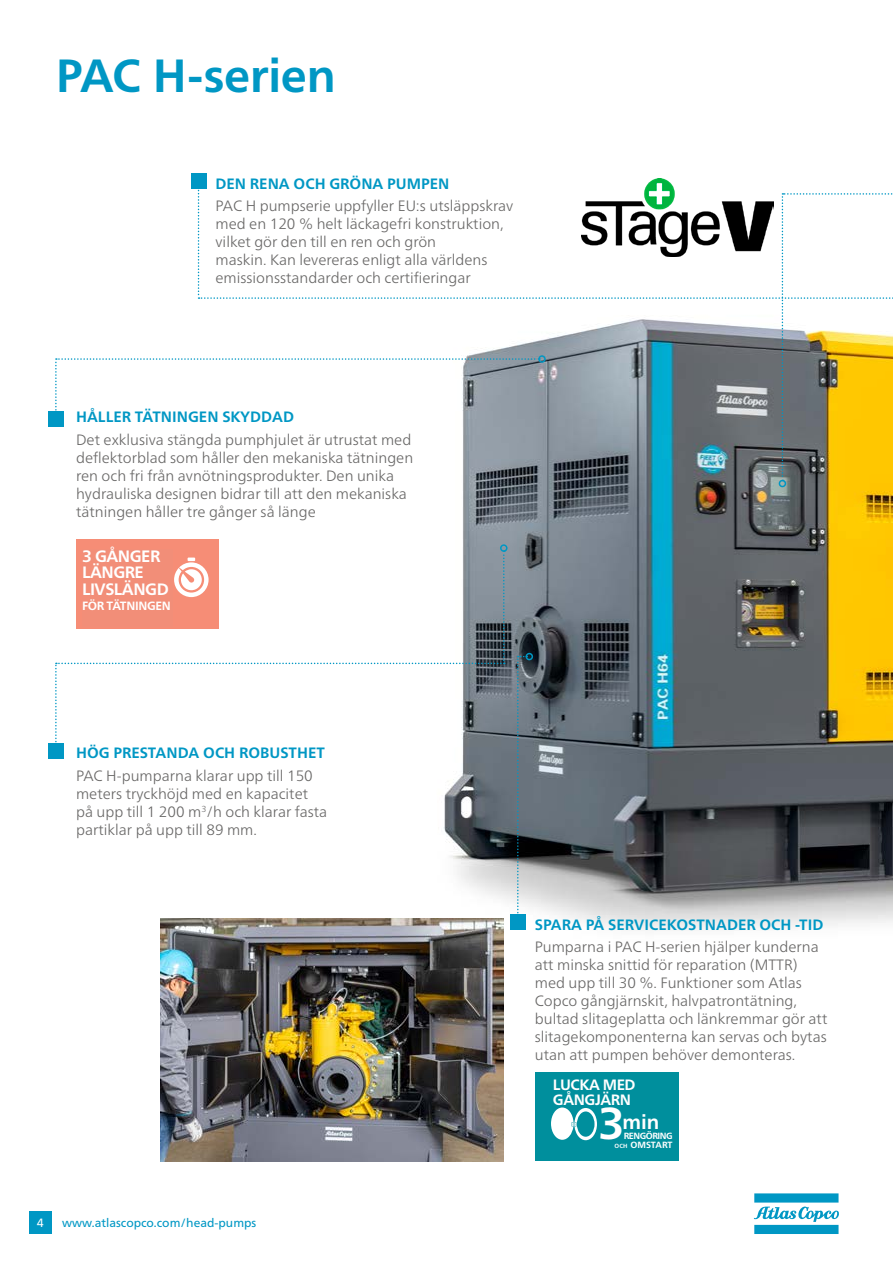
<style>
.page{position:relative;width:893px;height:1263px;background:#fff}
.page>*{position:absolute;margin:0;border:0;box-sizing:border-box;transform-origin:0 0}
.t1{font:700 46.5px "Neue Frutiger World";letter-spacing:-.01em;color:#0097c4}
.t2{font:700 44.7px "Neue Frutiger World";color:#fff}
.t3{font:700 25.2px "Neue Frutiger World";letter-spacing:-.075em;color:#fff}
.t4{font:700 23.85px "Neue Frutiger World";letter-spacing:-.09em;color:#fff}
.t5{font:700 19.95px "Neue Frutiger World";color:#fff}
.t6{font:700 16.8px "Neue Frutiger World";letter-spacing:-.05em;color:#fff}
.t7{font:700 16.5px/16.5px "Neue Frutiger World";letter-spacing:-.03em;color:#fff}
.t8{font:300 15px/18px "Neue Frutiger World";color:#686766}
.t9{font:700 15px "Neue Frutiger World";color:#0097c4}
.t10{font:700 15px/15px "Neue Frutiger World";letter-spacing:-.03em;color:#fff}
.t11{font:12px "Neue Frutiger World";color:#0097c4}
.t12{font:700 12px "Neue Frutiger World";letter-spacing:-.03em;color:#fff}
.t13{font:12px "Neue Frutiger World";color:#fff}
.t14{font:700 9px/9px "Neue Frutiger World";letter-spacing:-.05em;color:#fff;text-align:right}
.s1{font-size:6px}
</style>
<div class="page">
<img style="left:443px;top:481px;width:450px;height:449px">
<img style="left:160px;top:918px;width:344px;height:243px">
<div style="left:191px;top:174px;width:15px;height:15px;background:#0097c4"></div>
<div style="left:779px;top:480px;width:7px;height:7px;border:2px solid #0097c4;border-radius:50%"></div>
<svg style="left:55px;top:180px;width:838px;height:301px"></svg>
<div style="left:48px;top:412px;width:15px;height:15px;background:#0097c4"></div>
<div style="left:538px;top:355px;width:8px;height:8px;border:2px solid #0097c4;border-radius:50%"></div>
<svg style="left:517px;top:656px;width:10px;height:267px;background:#72818a"></svg>
<div style="left:510px;top:914px;width:15px;height:15px;background:#0097c4"></div>
<div style="left:526px;top:653px;width:7px;height:7px;border:2px solid #0097c4;border-radius:50%"></div>
<div style="left:48px;top:743px;width:15px;height:15px;background:#0097c4"></div>
<div style="left:500px;top:544px;width:7px;height:8px;border:2px solid #0097c4;border-radius:50%"></div>
<svg style="left:754px;top:1193px;width:85px;height:41px"></svg>
<div style="left:29px;top:1211px;width:22px;height:23px;background:#0097c4"></div>
<div style="left:535px;top:1072px;width:143px;height:89px;background:#008f9d"></div>
<svg style="left:551px;top:1107px;width:46px;height:33px"></svg>
<div style="left:76px;top:539px;width:143px;height:89px;background:#f68d76"></div>
<svg style="left:55px;top:550px;width:450px;height:202px"></svg>
<div style="left:82px;top:549px;width:91px;height:78px;background:#f28e78"></div>
<img style="left:582px;top:178px;width:192px;height:79px">
<h1 class="t1" style="left:56px;top:35px;width:282px">PAC H-serien</h1>
<p class="t9" style="left:216px;top:170px;width:235px">DEN RENA OCH GRÖNA PUMPEN</p>
<p class="t8" style="left:216px;top:197px;width:299px">PAC H pumpserie uppfyller EU:s utsläppskrav med en 120 % helt läckagefri konstruktion, vilket gör den till en ren och grön<br>maskin. Kan levereras enligt alla världens emissionsstandarder och certifieringar</p>
<p class="t9" style="left:76px;top:404px;width:220px">HÅLLER TÄTNINGEN SKYDDAD</p>
<p class="t8" style="left:76px;top:430px;width:339px">Det exklusiva stängda pumphjulet är utrustat med deflektorblad som håller den mekaniska tätningen ren och fri från avnötningsprodukter. Den unika hydrauliska designen bidrar till att den mekaniska tätningen håller tre gånger så länge</p>
<h3 class="t3" style="left:88px;top:544px;width:86px">3 TIMES</h3>
<h3 class="t4" style="left:88px;top:566px;width:84px">LONGER</h3>
<p class="t6" style="left:88px;top:590px;width:70px">SEAL LIFE</p>
<p class="t7" style="left:82px;top:547px;width:88px">3 GÅNGER<br>LÄNGRE<br>LIVSLÄNGD</p>
<p class="t12" style="left:82px;top:595px;width:90px">FÖR TÄTNINGEN</p>
<p class="t9" style="left:76px;top:740px;width:250px">HÖG PRESTANDA OCH ROBUSTHET</p>
<p class="t8" style="left:76px;top:766px;width:253px">PAC H-pumparna klarar upp till 150 meters tryckhöjd med en kapacitet på upp till 1 200 m<sup>3</sup>/h och klarar fasta partiklar på upp till 89 mm.</p>
<p class="t13" style="left:37px;top:1214px;width:8px">4</p>
<p class="t11" style="left:62px;top:1213px;width:196px">www.atlascopco.com/head-pumps</p>
<p class="t9" style="left:535px;top:911px;width:290px">SPARA PÅ SERVICEKOSTNADER OCH -TID</p>
<p class="t8" style="left:535px;top:938px;width:294px">Pumparna i PAC H-serien hjälper kunderna att minska snittid för reparation (MTTR) med upp till 30 %. Funktioner som Atlas Copco gångjärnskit, halvpatrontätning, bultad slitageplatta och länkremmar gör att slitagekomponenterna kan servas och bytas utan att pumpen behöver demonteras.</p>
<p class="t10" style="left:553px;top:1076px;width:84px">LUCKA MED<br>GÅNGJÄRN</p>
<h2 class="t2" style="left:598px;top:1083px;width:28px">3</h2>
<h3 class="t5" style="left:622px;top:1104px;width:39px">min</h3>
<p class="t14" style="left:615px;top:1131px;width:60px">RENGÖRING<br><span class="s1">OCH</span> OMSTART</p>
</div>
